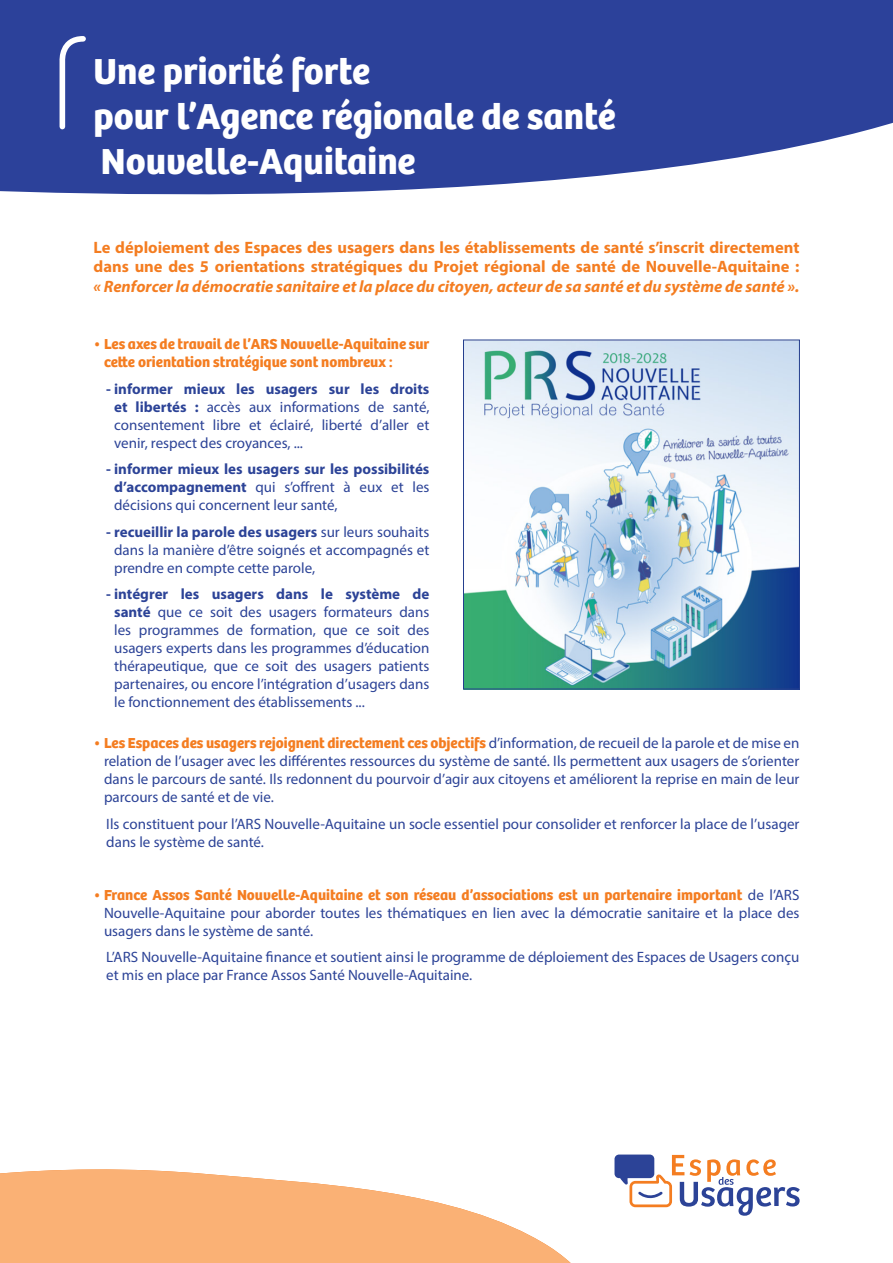
<style>
.page{position:relative;width:893px;height:1263px;background:#fff}
.page>*{position:absolute;margin:0;border:0;box-sizing:border-box;transform-origin:0 0}
.t1{font:700 37.5px/45px "Bree";color:#fff}
.t2{font:700 16.5px/19.8px "Myriad Pro";color:#f47d21;text-align:justify}
.t3{font:15px/18px "Myriad Pro";color:#2c4397;text-align:justify}
.t4{font:700 15px/18px "Myriad Pro";color:#2c4397;text-align:justify}
.t5{font:700 15px/18px "Bree";color:#f47d21}
.s1{font-style:italic}
.s2{font-weight:700}
.s3{font-weight:400}
.s4{font-family:"Bree";font-weight:700;color:#f47d21}
</style>
<div class="page">
<svg style="left:0;top:0;width:893px;height:195px;background:#3e51a3"></svg>
<svg style="left:57px;top:33px;width:32px;height:99px"></svg>
<img style="left:465px;top:342px;width:333px;height:345px">
<div style="left:463px;top:340px;width:337px;height:349px;border:1px solid #253f8e"></div>
<svg style="left:0;top:1169px;width:571px;height:94px;fill:#fab175"></svg>
<svg style="left:614px;top:1154px;width:186px;height:62px"></svg>
<p class="t1" style="left:94px;top:46px;width:524px">Une priorité forte<br>pour l’Agence régionale de santé</p>
<p class="t1" style="left:101px;top:136px;width:316px">Nouvelle-Aquitaine</p>
<p class="t2" style="left:94px;top:237px;width:707px">Le déploiement des Espaces des usagers dans les établissements de santé s’inscrit directement dans une des 5 orientations stratégiques du Projet régional de santé de Nouvelle-Aquitaine : <span class="s1">« Renforcer la démocratie sanitaire et la place du citoyen, acteur de sa santé et du système de santé ».</span></p>
<p class="t5" style="left:104px;top:334px;width:327px;text-indent:-10px">• Les axes de travail de l’ARS Nouvelle-Aquitaine sur cette orientation stratégique sont nombreux :</p>
<p class="t3" style="left:114px;top:379px;width:317px;text-indent:-8px"><span class="s2">- informer mieux les usagers sur les droits et libertés :</span> accès aux informations de santé, consentement libre et éclairé, liberté d’aller et venir, respect des croyances, ...</p>
<p class="t4" style="left:114px;top:459px;width:317px;text-indent:-8px">- informer mieux les usagers sur les possibilités d’accompagnement <span class="s3">qui s’offrent à eux et les décisions qui concernent leur santé,</span></p>
<p class="t3" style="left:114px;top:522px;width:317px;text-indent:-8px"><span class="s2">- recueillir la parole des usagers</span> sur leurs souhaits dans la manière d’être soignés et accompagnés et prendre en compte cette parole,</p>
<p class="t3" style="left:114px;top:585px;width:317px;text-indent:-8px"><span class="s2">- intégrer les usagers dans le système de santé</span> que ce soit des usagers formateurs dans les programmes de formation, que ce soit des usagers experts dans les programmes d’éducation thérapeutique, que ce soit des usagers patients partenaires, ou encore l’intégration d’usagers dans le fonctionnement des établissements ...</p>
<p class="t3" style="left:104px;top:734px;width:697px;text-indent:-10px"><span class="s4">• Les Espaces des usagers rejoignent directement ces objectifs</span> d’information, de recueil de la parole et de mise en relation de l’usager avec les différentes ressources du système de santé. Ils permettent aux usagers de s’orienter dans le parcours de santé. Ils redonnent du pourvoir d’agir aux citoyens et améliorent la reprise en main de leur parcours de santé et de vie.</p>
<p class="t3" style="left:106px;top:814px;width:695px">Ils constituent pour l’ARS Nouvelle-Aquitaine un socle essentiel pour consolider et renforcer la place de l’usager dans le système de santé.</p>
<p class="t3" style="left:104px;top:885px;width:697px;text-indent:-10px"><span class="s4">• France Assos Santé Nouvelle-Aquitaine et son réseau d’associations est un partenaire important</span> de l’ARS Nouvelle-Aquitaine pour aborder toutes les thématiques en lien avec la démocratie sanitaire et la place des usagers dans le système de santé.</p>
<p class="t3" style="left:106px;top:948px;width:695px">L’ARS Nouvelle-Aquitaine finance et soutient ainsi le programme de déploiement des Espaces de Usagers conçu et mis en place par France Assos Santé Nouvelle-Aquitaine.</p>
</div>
